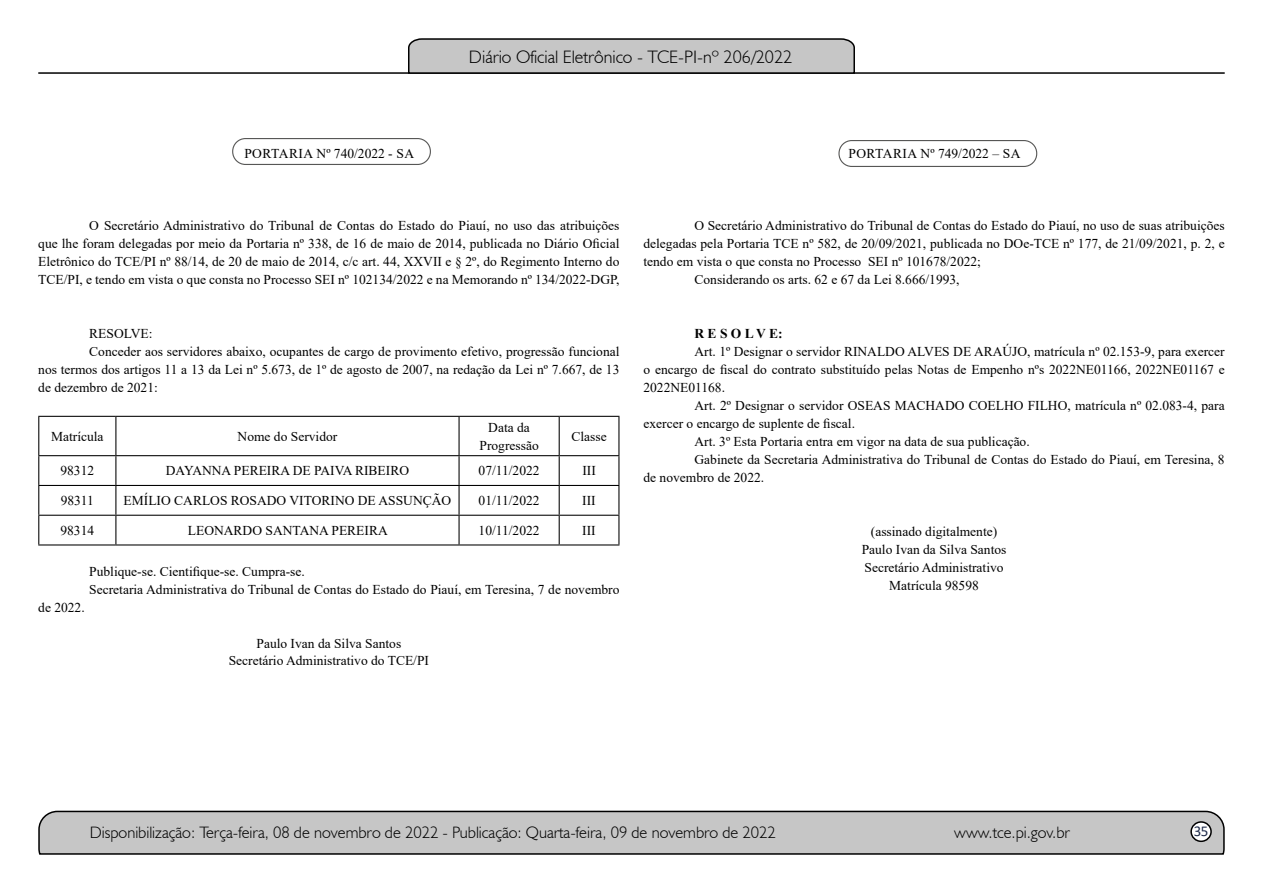
<style>
.page{position:relative;width:1263px;height:893px;background:#fff}
.page>*{position:absolute;margin:0;border:0;box-sizing:border-box;transform-origin:0 0}
.t1{font:300 18px "Humanist 521 BT";color:#000}
.t2{font:300 16.5px "Humanist 521 BT";color:#000}
.t3{font:15px "Calibri";color:#212d4c}
.t4{font:13.5px/18px "Times New Roman";color:#000;text-align:center}
.t5{font:700 13.5px "Times New Roman";color:#000}
</style>
<div class="page">
<svg style="left:38px;top:810px;width:1187px;height:45px"></svg>
<div style="left:1191px;top:822px;width:20px;height:19px;background:#fff;border-radius:50%"></div>
<div style="left:1190px;top:821px;width:22px;height:21px;border:2px solid #000;border-radius:50%"></div>
<hr style="left:38px;top:72px;width:1187px;height:2px;background:#000">
<svg style="left:407px;top:38px;width:449px;height:36px"></svg>
<hr style="left:38px;top:416px;width:78px;height:1px;background:#000">
<hr style="left:38px;top:417px;width:1px;height:38px;background:#000">
<hr style="left:116px;top:416px;width:343px;height:1px;background:#000">
<hr style="left:115px;top:417px;width:1px;height:38px;background:#000">
<hr style="left:459px;top:416px;width:100px;height:1px;background:#000">
<hr style="left:458px;top:417px;width:2px;height:38px;background:#000">
<hr style="left:559px;top:416px;width:60px;height:1px;background:#000">
<hr style="left:559px;top:417px;width:1px;height:38px;background:#000">
<hr style="left:618px;top:417px;width:1px;height:38px;background:#000">
<hr style="left:38px;top:455px;width:78px;height:1px;background:#000">
<hr style="left:116px;top:455px;width:343px;height:1px;background:#000">
<hr style="left:459px;top:455px;width:100px;height:1px;background:#000">
<hr style="left:458px;top:456px;width:2px;height:29px;background:#000">
<hr style="left:559px;top:455px;width:60px;height:1px;background:#000">
<hr style="left:38px;top:485px;width:78px;height:1px;background:#000">
<hr style="left:116px;top:485px;width:343px;height:1px;background:#000">
<hr style="left:459px;top:485px;width:100px;height:1px;background:#000">
<hr style="left:458px;top:486px;width:2px;height:29px;background:#000">
<hr style="left:559px;top:485px;width:60px;height:1px;background:#000">
<hr style="left:38px;top:515px;width:78px;height:1px;background:#000">
<svg style="left:38px;top:456px;width:1px;height:88px"></svg>
<hr style="left:116px;top:515px;width:343px;height:1px;background:#000">
<svg style="left:115px;top:456px;width:1px;height:88px"></svg>
<hr style="left:459px;top:515px;width:100px;height:1px;background:#000">
<hr style="left:458px;top:516px;width:2px;height:28px;background:#000">
<hr style="left:559px;top:515px;width:60px;height:1px;background:#000">
<svg style="left:559px;top:456px;width:1px;height:88px"></svg>
<svg style="left:618px;top:456px;width:1px;height:88px"></svg>
<hr style="left:38px;top:544px;width:78px;height:1px;background:#000">
<hr style="left:116px;top:544px;width:343px;height:1px;background:#000">
<hr style="left:459px;top:544px;width:100px;height:1px;background:#000">
<hr style="left:559px;top:544px;width:60px;height:1px;background:#000">
<div style="left:838px;top:140px;width:199px;height:27px;border:1px solid #575756;border-radius:13px"></div>
<div style="left:232px;top:138px;width:199px;height:27px;border:1px solid #575756;border-radius:13px"></div>
<p class="t4" style="left:244px;top:144px;width:171px">PORTARIA Nº 740/2022 - SA</p>
<h1 class="t1" style="left:469px;top:46px;width:325px">Diário Oficial Eletrônico - TCE-PI-nº 206/2022</h1>
<p class="t4" style="left:848px;top:144px;width:174px">PORTARIA Nº 749/2022 – SA</p>
<p class="t4" style="left:38px;top:216px;width:583px;text-align:justify;text-indent:51px">O Secretário Administrativo do Tribunal de Contas do Estado do Piauí, no uso das atribuições que lhe foram delegadas por meio da Portaria nº 338, de 16 de maio de 2014, publicada no Diário Oficial Eletrônico do TCE/PI nº 88/14, de 20 de maio de 2014, c/c art. 44, XXVII e § 2º, do Regimento Interno do TCE/PI, e tendo em vista o que consta no Processo SEI nº 102134/2022 e na Memorando nº 134/2022-DGP,</p>
<p class="t4" style="left:89px;top:324px;width:65px">RESOLVE:</p>
<p class="t4" style="left:89px;top:342px;width:532px">Conceder aos servidores abaixo, ocupantes de cargo de provimento efetivo, progressão funcional</p>
<p class="t4" style="left:38px;top:360px;width:583px">nos termos dos artigos 11 a 13 da Lei nº 5.673, de 1º de agosto de 2007, na redação da Lei nº 7.667, de 13</p>
<p class="t4" style="left:38px;top:378px;width:121px">de dezembro de 2021:</p>
<p class="t4" style="left:51px;top:427px;width:54px">Matrícula</p>
<p class="t4" style="left:238px;top:427px;width:101px">Nome do Servidor</p>
<p class="t4" style="left:479px;top:418px;width:61px">Data da<br>Progressão</p>
<p class="t4" style="left:571px;top:427px;width:37px">Classe</p>
<p class="t4" style="left:60px;top:461px;width:35px">98312</p>
<p class="t4" style="left:166px;top:461px;width:245px">DAYANNA PEREIRA DE PAIVA RIBEIRO</p>
<p class="t4" style="left:479px;top:461px;width:63px">07/11/2022</p>
<p class="t4" style="left:582px;top:461px;width:15px">III</p>
<p class="t4" style="left:61px;top:491px;width:35px">98311</p>
<p class="t4" style="left:124px;top:491px;width:329px">EMÍLIO CARLOS ROSADO VITORINO DE ASSUNÇÃO</p>
<p class="t4" style="left:479px;top:491px;width:63px">01/11/2022</p>
<p class="t4" style="left:582px;top:491px;width:15px">III</p>
<p class="t4" style="left:60px;top:521px;width:35px">98314</p>
<p class="t4" style="left:188px;top:521px;width:201px">LEONARDO SANTANA PEREIRA</p>
<p class="t4" style="left:479px;top:521px;width:63px">10/11/2022</p>
<p class="t4" style="left:582px;top:521px;width:15px">III</p>
<p class="t4" style="left:89px;top:562px;width:532px;text-align:left">Publique-se. Cientifique-se. Cumpra-se.<br>Secretaria Administrativa do Tribunal de Contas do Estado do Piauí, em Teresina, 7 de novembro</p>
<p class="t4" style="left:38px;top:598px;width:48px">de 2022.</p>
<p class="t4" style="left:229px;top:633px;width:202px">Paulo Ivan da Silva Santos<br>Secretário Administrativo do TCE/PI</p>
<p class="t4" style="left:694px;top:216px;width:532px">O Secretário Administrativo do Tribunal de Contas do Estado do Piauí, no uso de suas atribuições</p>
<p class="t4" style="left:643px;top:234px;width:583px">delegadas pela Portaria TCE nº 582, de 20/09/2021, publicada no DOe-TCE nº 177, de 21/09/2021, p. 2, e</p>
<p class="t4" style="left:643px;top:252px;width:339px">tendo em vista o que consta no Processo SEI nº 101678/2022;</p>
<p class="t4" style="left:694px;top:270px;width:267px">Considerando os arts. 62 e 67 da Lei 8.666/1993,</p>
<p class="t5" style="left:694px;top:323px;width:90px">R E S O L V E:</p>
<p class="t4" style="left:643px;top:342px;width:583px;text-align:justify;text-indent:51px">Art. 1º Designar o servidor RINALDO ALVES DE ARAÚJO, matrícula nº 02.153-9, para exercer o encargo de fiscal do contrato substituído pelas Notas de Empenho nºs 2022NE01166, 2022NE01167 e 2022NE01168.</p>
<p class="t4" style="left:694px;top:396px;width:532px">Art. 2º Designar o servidor OSEAS MACHADO COELHO FILHO, matrícula nº 02.083-4, para</p>
<p class="t4" style="left:643px;top:414px;width:213px">exercer o encargo de suplente de fiscal.</p>
<p class="t4" style="left:694px;top:432px;width:337px">Art. 3º Esta Portaria entra em vigor na data de sua publicação.</p>
<p class="t4" style="left:694px;top:450px;width:532px">Gabinete da Secretaria Administrativa do Tribunal de Contas do Estado do Piauí, em Teresina, 8</p>
<p class="t4" style="left:643px;top:468px;width:122px">de novembro de 2022.</p>
<p class="t4" style="left:862px;top:522px;width:146px">(assinado digitalmente)<br>Paulo Ivan da Silva Santos<br>Secretário Administrativo<br>Matrícula 98598</p>
<p class="t2" style="left:90px;top:822px;width:688px">Disponibilização: Terça-feira, 08 de novembro de 2022 - Publicação: Quarta-feira, 09 de novembro de 2022</p>
<p class="t2" style="left:954px;top:822px;width:117px">www.tce.pi.gov.br</p>
<p class="t3" style="left:1194px;top:821px;width:16px">35</p>
</div>
